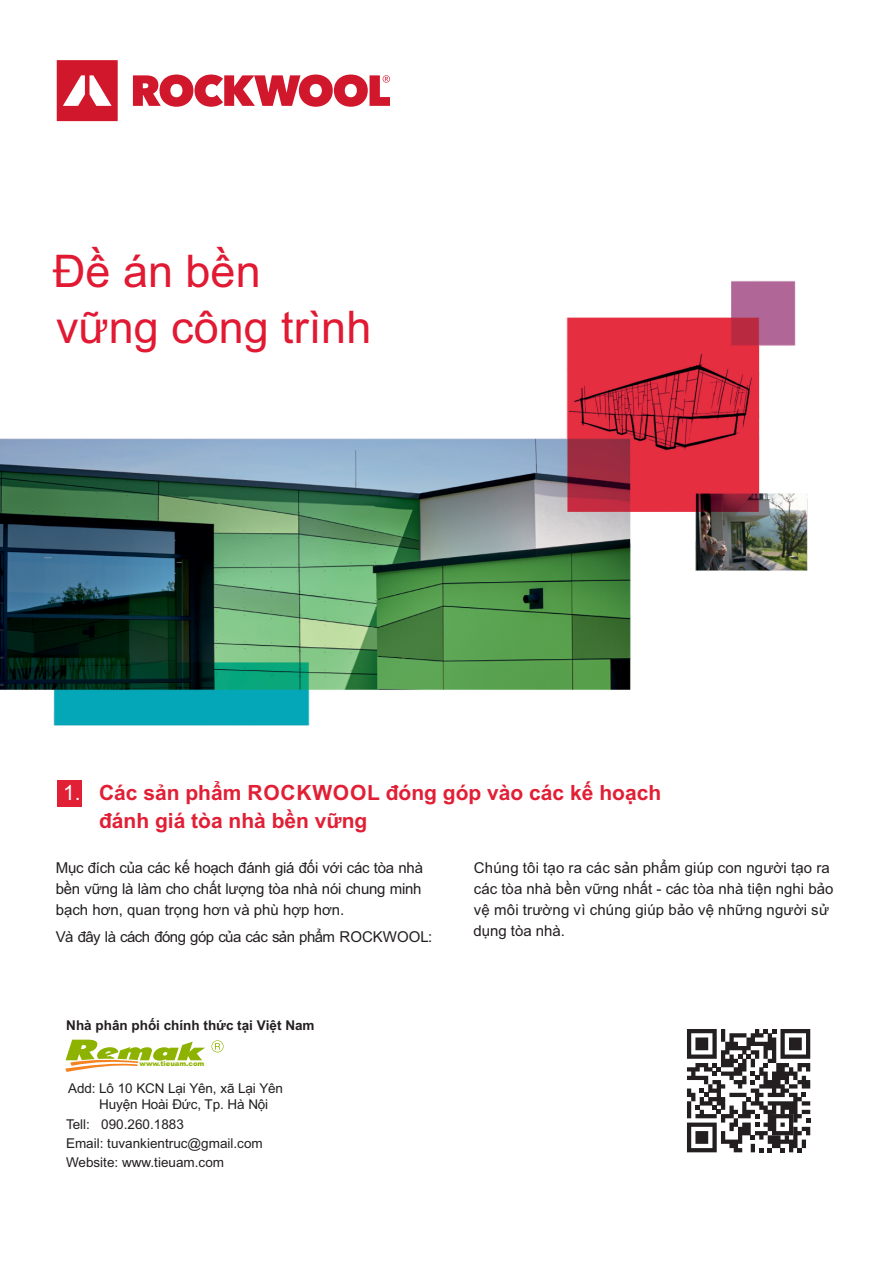
<style>
.page{position:relative;width:891px;height:1262px;background:#fff}
.page>*{position:absolute;margin:0;border:0;box-sizing:border-box;transform-origin:0 0}
.t1{font:45px/56.2px "Arial";color:#e11932}
.t2{font:700 21px/27.8px "Arial";color:#e11f35}
.t3{font:21px "Arial";color:#fff}
.t4{font:15px/21px "Arial";color:#231f20}
.t5{font:15px "Arial";letter-spacing:-.035em;color:#231f20}
.t6{font:13.5px/15.8px "Arial";color:#231f20}
.t7{font:700 13.5px "Arial";color:#231f20}
.t8{font:6.75px "Arial CEMT Black";color:#8db200}
</style>
<div class="page">
<div style="left:57px;top:780px;width:25px;height:26px;background:#e11f35"></div>
<svg style="left:133px;top:74px;width:257px;height:33px"></svg>
<svg style="left:57px;top:60px;width:61px;height:61px"></svg>
<img style="left:0;top:280px;width:808px;height:446px">
<svg style="left:687px;top:1029px;width:123px;height:123px"></svg>
<svg style="left:65px;top:1039px;width:140px;height:33px"></svg>
<svg style="left:211px;top:1040px;width:13px;height:12px"></svg>
<h1 class="t1" style="left:53px;top:247px;width:320px">Đề án bền vững công trình</h1>
<h2 class="t3" style="left:63px;top:785px;width:19px">1.</h2>
<h2 class="t2" style="left:99px;top:781px;width:564px">Các sản phẩm ROCKWOOL đóng góp vào các kế hoạch đánh giá tòa nhà bền vững</h2>
<p class="t4" style="left:56px;top:859px;width:369px;text-align:justify">Mục đích của các kế hoạch đánh giá đối với các tòa nhà bền vững là làm cho chất lượng tòa nhà nói chung minh bạch hơn, quan trọng hơn và phù hợp hơn.</p>
<p class="t5" style="left:56px;top:931px;width:378px">Và đây là cách đóng góp của các sản phẩm ROCKWOOL:</p>
<p class="t7" style="left:66px;top:1020px;width:250px">Nhà phân phối chính thức tại Việt Nam</p>
<p class="t8" style="left:140px;top:1061px;width:66px">www.tieuam.com</p>
<p class="t6" style="left:99px;top:1081px;width:185px;text-indent:-31px">Add: Lô 10 KCN Lại Yên, xã Lại Yên<br>Huyện Hoài Đức, Tp. Hà Nội</p>
<p class="t6" style="left:66px;top:1134px;width:198px;line-height:19.2px">Email: tuvankientruc@gmail.com<br>Website: www.tieuam.com</p>
<p class="t6" style="left:66px;top:1117px;width:119px">Tell: 090.260.1883</p>
<p class="t4" style="left:473px;top:859px;width:362px">Chúng tôi tạo ra các sản phẩm giúp con người tạo ra các tòa nhà bền vững nhất - các tòa nhà tiện nghi bảo vệ môi trường vì chúng giúp bảo vệ những người sử dụng tòa nhà.</p>
</div>
